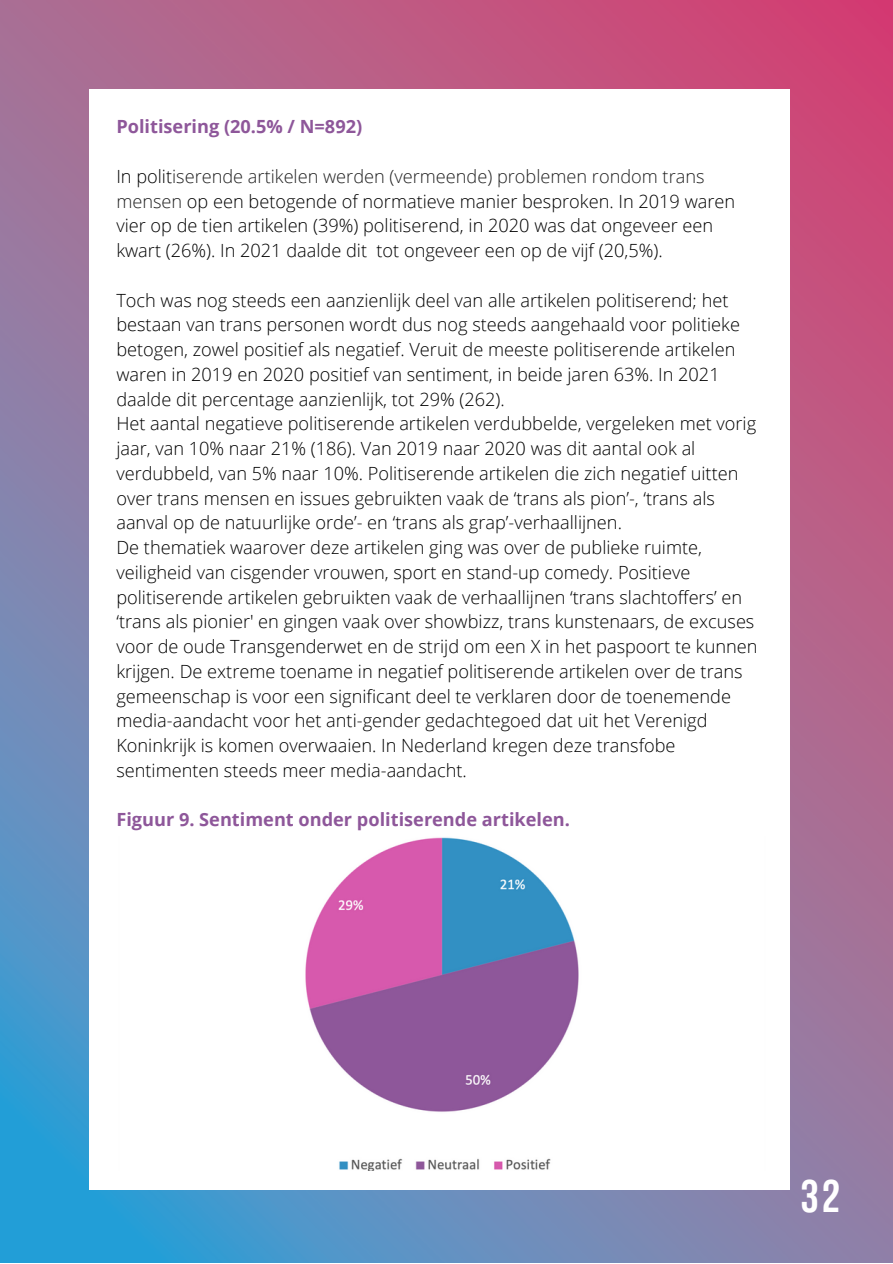
<style>
.page{position:relative;width:893px;height:1264px;background:#fff}
.page>*{position:absolute;margin:0;border:0;box-sizing:border-box;transform-origin:0 0}
.t1{font:46.35px "Bebas Neue Cyrillic";color:#fff}
.t2{font:300 18.15px/24.8px "Open Sans";color:#000}
.t3{font:700 18.15px "Open Sans";color:#8e579a}
.s1{color:#222}
</style>
<div class="page">
<img style="left:0;top:0;width:892px;height:1262px">
<div style="left:89px;top:89px;width:701px;height:1101px;background:#fff"></div>
<img style="left:305px;top:837px;width:274px;height:332px">
<p class="t3" style="left:116px;top:114px;width:247px">Politisering (20.5% / N=892)</p>
<p class="t2" style="left:116px;top:163px;width:620px">In polit<span class="s1">iserende artikelen werden (vermeende) problemen rondom trans mensen</span> op een betogende of normatieve manier besproken. In 2019 waren vier op de tien artikelen (39%) politiserend, in 2020 was dat ongeveer een kwart (26%). In 2021 daalde dit tot ongeveer een op de vijf (20,5%).</p>
<p class="t2" style="left:116px;top:287px;width:642px">Toch was nog steeds een aanzienlijk deel van alle artikelen politiserend; het bestaan van trans personen wordt dus nog steeds aangehaald voor politieke betogen, zowel positief als negatief. Veruit de meeste politiserende artikelen waren in 2019 en 2020 positief van sentiment, in beide jaren 63%. In 2021 daalde dit percentage aanzienlijk, tot 29% (262).<br>Het aantal negatieve politiserende artikelen verdubbelde, vergeleken met vorig jaar, van 10% naar 21% (186). Van 2019 naar 2020 was dit aantal ook al verdubbeld, van 5% naar 10%. Politiserende artikelen die zich negatief uitten over trans mensen en issues gebruikten vaak de ‘trans als pion’-, ‘trans als aanval op de natuurlijke orde’- en ‘trans als grap’-verhaallijnen.<br>De thematiek waarover deze artikelen ging was over de publieke ruimte, veiligheid van cisgender vrouwen, sport en stand-up comedy. Positieve politiserende artikelen gebruikten vaak de verhaallijnen ‘trans slachtoffers’ en ‘trans als pionier' en gingen vaak over showbizz, trans kunstenaars, de excuses voor de oude Transgenderwet en de strijd om een X in het paspoort te kunnen krijgen. De extreme toename in negatief politiserende artikelen over de trans gemeenschap is voor een significant deel te verklaren door de toenemende media-aandacht voor het anti-gender gedachtegoed dat uit het Verenigd Koninkrijk is komen overwaaien. In Nederland kregen deze transfobe sentimenten steeds meer media-aandacht.</p>
<p class="t3" style="left:116px;top:806px;width:455px">Figuur 9. Sentiment onder politiserende artikelen.</p>
<h1 class="t1" style="left:800px;top:1177px;width:41px">32</h1>
</div>
